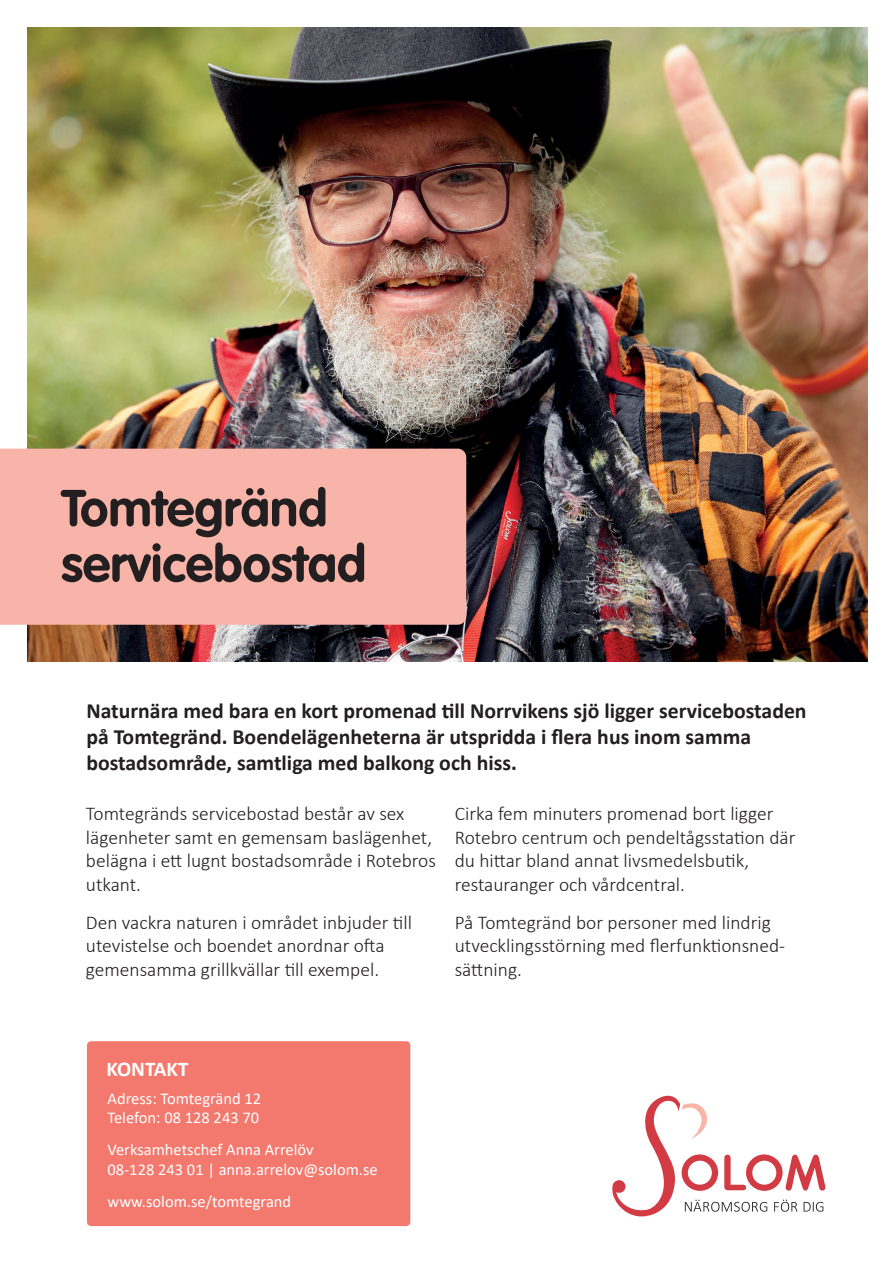
<style>
.page{position:relative;width:893px;height:1263px;background:#fff}
.page>*{position:absolute;margin:0;border:0;box-sizing:border-box;transform-origin:0 0}
.t1{font:700 51px/55.5px "VAG Rounded Std";color:#231f20}
.t2{font:700 21.75px/26.1px "Calibri";color:#231f20}
.t3{font:700 21px "Calibri";color:#fff}
.t4{font:300 19.5px/23.4px "Calibri";color:#231f20}
.t5{font:16.5px/19.8px "Calibri";color:#fff}
</style>
<div class="page">
<img style="left:28px;top:28px;width:840px;height:634px">
<svg style="left:612px;top:1095px;width:213px;height:122px"></svg>
<div style="left:87px;top:1041px;width:323px;height:185px;background:#f3786d;border-radius:4px"></div>
<div style="left:0;top:449px;width:466px;height:176px;background:#f9b4a9"></div>
<h1 class="t1" style="left:61px;top:482px;width:306px">Tomtegränd servicebostad</h1>
<p class="t2" style="left:86px;top:697px;width:722px">Naturnära med bara en kort promenad till Norrvikens sjö ligger servicebostaden på Tomtegränd. Boendelägenheterna är utspridda i flera hus inom samma bostadsområde, samtliga med balkong och hiss.</p>
<p class="t4" style="left:86px;top:802px;width:351px">Tomtegränds servicebostad består av sex lägenheter samt en gemensam baslägenhet, belägna i ett lugnt bostadsområde i Rotebros utkant.</p>
<p class="t4" style="left:86px;top:911px;width:328px">Den vackra naturen i området inbjuder till utevistelse och boendet anordnar ofta gemensamma grillkvällar till exempel.</p>
<p class="t4" style="left:455px;top:802px;width:342px">Cirka fem minuters promenad bort ligger Rotebro centrum och pendeltågsstation där du hittar bland annat livsmedelsbutik, restauranger och vårdcentral.</p>
<p class="t4" style="left:455px;top:911px;width:332px">På Tomtegränd bor personer med lindrig utvecklingsstörning med flerfunktionsned&shy;sättning.</p>
<p class="t3" style="left:106px;top:1054px;width:83px">KONTAKT</p>
<p class="t5" style="left:108px;top:1088px;width:155px">Adress: Tomtegränd 12<br>Telefon: 08 128 243 70</p>
<p class="t5" style="left:108px;top:1139px;width:272px">Verksamhetschef Anna Arrelöv<br>08-128 243 01 | anna.arrelov@solom.se</p>
<p class="t5" style="left:108px;top:1191px;width:185px">www.solom.se/tomtegrand</p>
</div>
